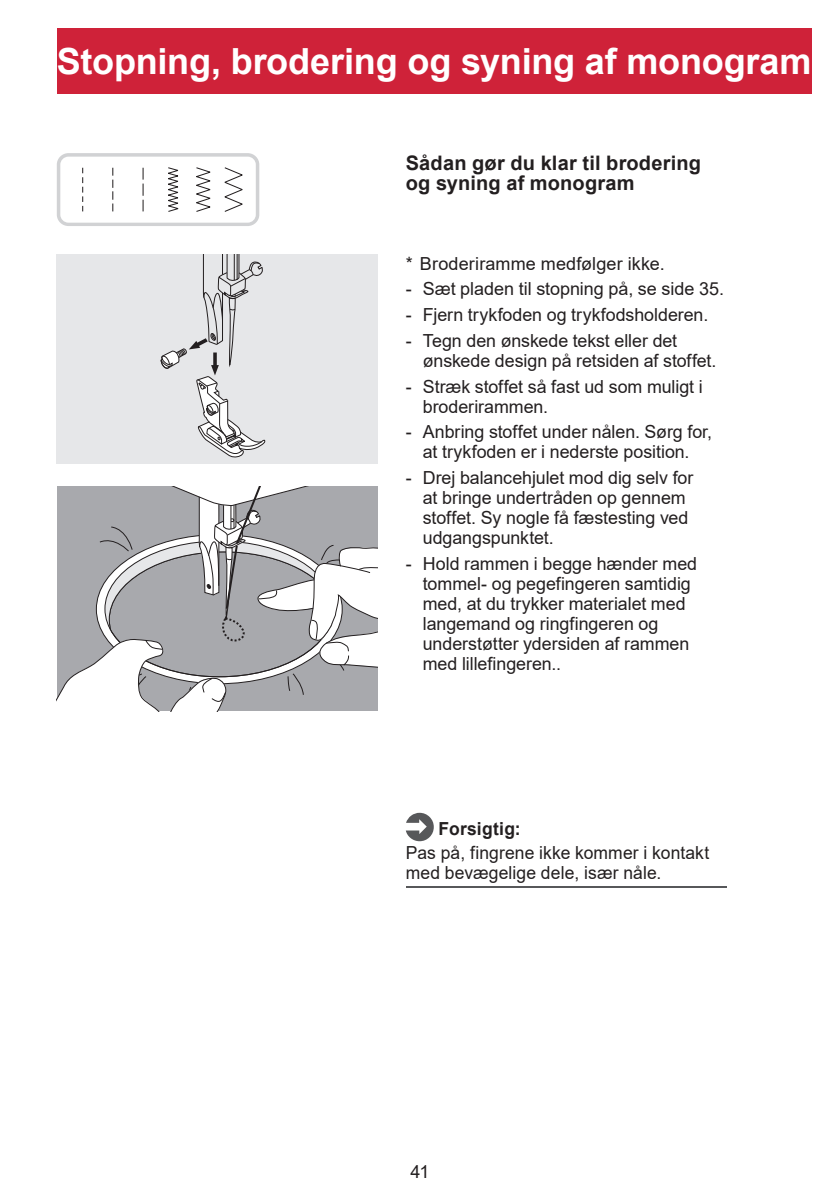
<style>
.page{position:relative;width:840px;height:1191px;background:#fff}
.page>*{position:absolute;margin:0;border:0;box-sizing:border-box;transform-origin:0 0}
.t1{font:700 36px "Arial";letter-spacing:-.005em;color:#fff}
.t2{font:700 20px/20px "Arial";letter-spacing:.01em;color:#231f20}
.t3{font:18px/20px "Arial";color:#231f20}
.t4{font:700 18px "Arial";letter-spacing:.015em;color:#231f20}
</style>
<div class="page">
<div style="left:57px;top:28px;width:754px;height:66px;background:#cf2239"></div>
<svg style="left:405px;top:813px;width:28px;height:28px"></svg>
<hr style="left:405px;top:886px;width:321px;height:1px;background:#57585a">
<svg style="left:57px;top:153px;width:202px;height:73px"></svg>
<div style="left:57px;top:254px;width:321px;height:210px;background:#e6e7e9"></div>
<svg style="left:160px;top:254px;width:106px;height:204px"></svg>
<svg style="left:57px;top:486px;width:320px;height:225px"></svg>
<h1 class="t1" style="left:57px;top:36px;width:755px">Stopning, brodering og syning af monogram</h1>
<p class="t2" style="left:405px;top:153px;width:297px">Sådan gør du klar til brodering og syning af monogram</p>
<p class="t3" style="left:405px;top:253px;width:260px">* Broderiramme medfølger ikke.</p>
<p class="t3" style="left:405px;top:279px;width:320px">- Sæt pladen til stopning på, se side 35.</p>
<p class="t3" style="left:405px;top:305px;width:304px">- Fjern trykfoden og trykfodsholderen.</p>
<p class="t3" style="left:422px;top:330px;width:295px;text-indent:-17px">- Tegn den ønskede tekst eller det ønskede design på retsiden af stoffet.</p>
<p class="t3" style="left:422px;top:376px;width:281px;text-indent:-17px">- Stræk stoffet så fast ud som muligt i broderirammen.</p>
<p class="t3" style="left:405px;top:422px;width:307px;text-align:center">- Anbring stoffet under nålen. Sørg for, at trykfoden er i nederste position.</p>
<p class="t3" style="left:422px;top:467px;width:272px;text-indent:-17px">- Drej balancehjulet mod dig selv for at bringe undertråden op gennem stoffet. Sy nogle få fæstesting ved udgangspunktet.</p>
<p class="t3" style="left:422px;top:553px;width:276px;text-indent:-17px">- Hold rammen i begge hænder med tommel- og pegefingeren samtidig med, at du trykker materialet med langemand og ringfingeren og understøtter ydersiden af rammen med lillefingeren..</p>
<p class="t4" style="left:438px;top:815px;width:84px">Forsigtig:</p>
<p class="t3" style="left:405px;top:843px;width:305px">Pas på, fingrene ikke kommer i kontakt med bevægelige dele, især nåle.</p>
<p class="t3" style="left:410px;top:1161px;width:20px">41</p>
</div>
